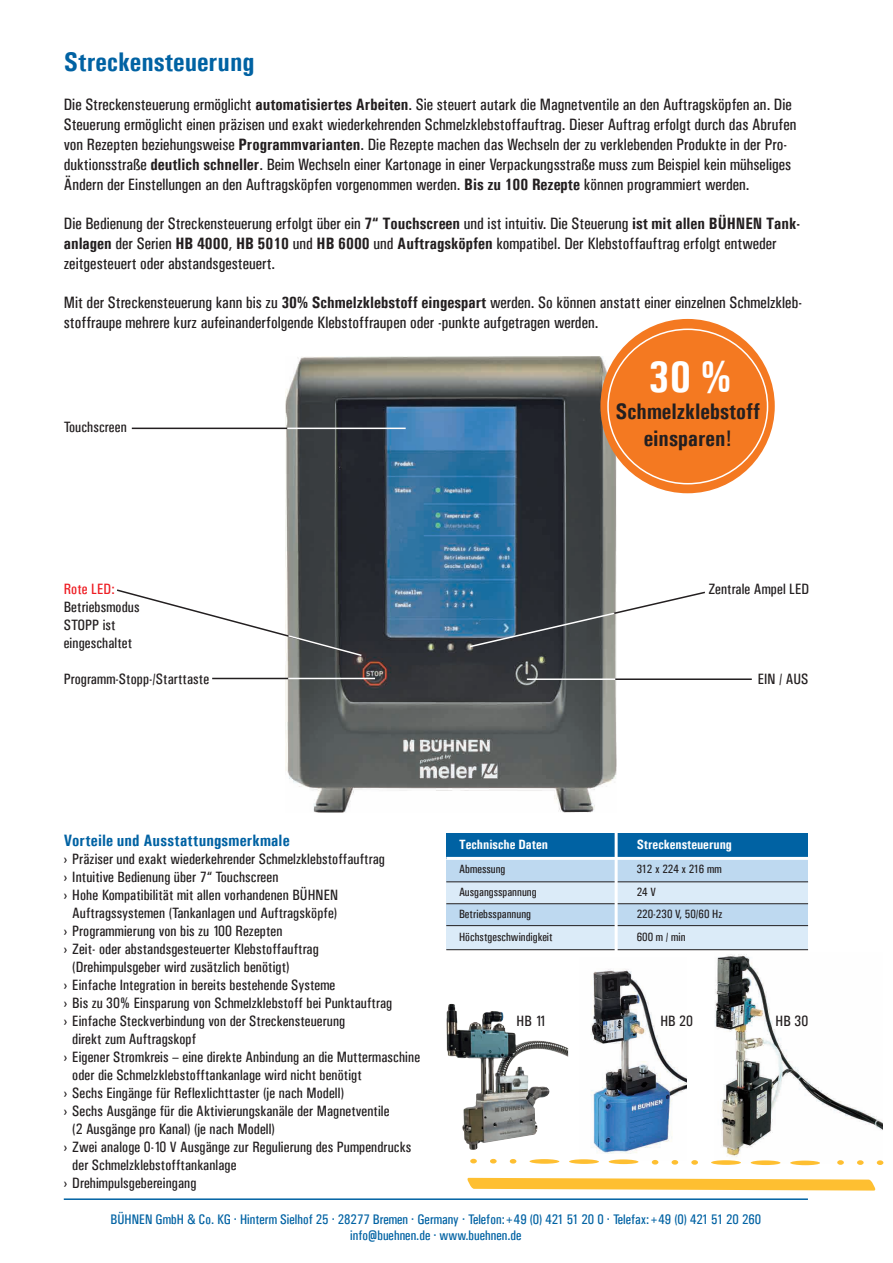
<style>
.page{position:relative;width:893px;height:1263px;background:#fff}
.page>*{position:absolute;margin:0;border:0;box-sizing:border-box;transform-origin:0 0}
.t1{font:700 condensed 45px "Univers";color:#fff}
.t2{font:700 condensed 27px "Univers";color:#0062a3}
.t3{font:700 condensed 22.5px/27px "Univers";color:#231f20;text-align:center}
.t4{font:16.5px/19.8px "Univers Condensed";color:#231f20}
.t5{font:700 condensed 16.5px "Univers";letter-spacing:.01em;color:#0062a3}
.t6{font:15px/18px "Univers Condensed";letter-spacing:.005em;color:#231f20}
.t7{font:15px "Univers Condensed";letter-spacing:.005em;color:#ee1d23}
.t8{font:13.95px/16.6px "Univers Condensed";color:#0062a3;text-align:center}
.t9{font:700 condensed 13.5px "Univers";color:#fff}
.t10{font:12px/22.5px "Univers Condensed";color:#231f20}
.s1{font-family:"Univers";font-weight:700;font-stretch:condensed}
.s2{font-family:"Univers Condensed";font-weight:400;font-stretch:normal}
</style>
<div class="page">
<img style="left:715px;top:954px;width:167px;height:209px">
<img style="left:286px;top:356px;width:330px;height:457px">
<div style="left:446px;top:857px;width:362px;height:92px;background:#dbebf8"></div>
<div style="left:446px;top:904px;width:362px;height:21px;background:#bed9f0"></div>
<div style="left:446px;top:857px;width:362px;height:25px;background:#bed9f0"></div>
<div style="left:446px;top:833px;width:362px;height:26px;background:#0062a3"></div>
<hr style="left:446px;top:857px;width:362px;height:3px;background:#fff">
<hr style="left:446px;top:881px;width:362px;height:1px;background:#231f20">
<hr style="left:446px;top:903px;width:362px;height:1px;background:#231f20">
<hr style="left:446px;top:925px;width:362px;height:1px;background:#231f20">
<hr style="left:446px;top:949px;width:362px;height:1px;background:#231f20">
<hr style="left:615px;top:831px;width:3px;height:193px;background:#fff">
<hr style="left:64px;top:1198px;width:744px;height:2px;background:#0062a3">
<div style="left:600px;top:319px;width:175px;height:174px;background:#f47921;border-radius:50%"></div>
<hr style="left:615px;top:678px;width:137px;height:2px;background:#231f20">
<hr style="left:132px;top:428px;width:155px;height:1px;background:#231f20">
<hr style="left:212px;top:678px;width:76px;height:1px;background:#231f20">
<img style="left:446px;top:1004px;width:34px;height:55px">
<hr style="left:288px;top:678px;width:87px;height:1px;background:#fff">
<svg style="left:117px;top:588px;width:246px;height:69px"></svg>
<hr style="left:527px;top:678px;width:88px;height:2px;background:#fff">
<svg style="left:468px;top:590px;width:237px;height:58px"></svg>
<hr style="left:287px;top:428px;width:119px;height:1px;background:#fff">
<img style="left:591px;top:969px;width:96px;height:191px">
<svg style="left:467px;top:1178px;width:409px;height:12px;background:#fec546"></svg>
<svg style="left:470px;top:1159px;width:7px;height:4px"></svg>
<svg style="left:490px;top:1159px;width:7px;height:4px"></svg>
<svg style="left:510px;top:1159px;width:6px;height:4px"></svg>
<div style="left:530px;top:1159px;width:29px;height:5px;background:#febf31;border-radius:50%"></div>
<div style="left:569px;top:1159px;width:30px;height:5px;background:#febf31;border-radius:50%"></div>
<div style="left:609px;top:1159px;width:29px;height:5px;background:#febf31;border-radius:50%"></div>
<svg style="left:652px;top:1160px;width:6px;height:4px"></svg>
<svg style="left:672px;top:1160px;width:6px;height:5px"></svg>
<svg style="left:691px;top:1160px;width:7px;height:5px"></svg>
<div style="left:711px;top:1160px;width:30px;height:5px;background:#febf31;border-radius:50%"></div>
<div style="left:751px;top:1160px;width:29px;height:5px;background:#febf31;border-radius:50%"></div>
<div style="left:790px;top:1160px;width:30px;height:5px;background:#febf31;border-radius:50%"></div>
<svg style="left:837px;top:1160px;width:7px;height:5px"></svg>
<svg style="left:857px;top:1160px;width:7px;height:5px"></svg>
<svg style="left:877px;top:1160px;width:6px;height:5px"></svg>
<h2 class="t2" style="left:64px;top:45px;width:192px">Streckensteuerung</h2>
<p class="t4" style="left:64px;top:95px;width:734px">Die Streckensteuerung ermöglicht <span class="s1">automatisiertes Arbeiten</span>. Sie steuert autark die Magnetventile an den Auftragsköpfen an. Die Steuerung ermöglicht einen präzisen und exakt wiederkehrenden Schmelzklebstoffauftrag. Dieser Auftrag erfolgt durch das Abrufen von Rezepten beziehungsweise <span class="s1">Programmvarianten</span>. Die Rezepte machen das Wechseln der zu verklebenden Produkte in der Pro&shy;duktionsstraße <span class="s1">deutlich schneller</span>. Beim Wechseln einer Kartonage in einer Verpackungsstraße muss zum Beispiel kein mühseliges Ändern der Einstellungen an den Auftragsköpfen vorgenommen werden. <span class="s1">Bis zu 100 Rezepte</span> können programmiert werden.</p>
<p class="t4" style="left:64px;top:214px;width:738px">Die Bedienung der Streckensteuerung erfolgt über ein <span class="s1">7“ Touchscreen</span> und ist intuitiv. Die Steuerung <span class="s1">ist mit allen BÜHNEN Tank&shy;anlagen</span> der Serien <span class="s1">HB 4000</span>, <span class="s1">HB 5010</span> und <span class="s1">HB 6000</span> und <span class="s1">Auftragsköpfen</span> kompatibel. Der Klebstoffauftrag erfolgt entweder zeitgesteuert oder abstandsgesteuert.</p>
<p class="t4" style="left:64px;top:293px;width:740px">Mit der Streckensteuerung kann bis zu <span class="s1">30% Schmelzklebstoff eingespart</span> werden. So können anstatt einer einzelnen Schmelzkleb&shy;stoffraupe mehrere kurz aufeinanderfolgende Klebstoffraupen oder -punkte aufgetragen werden.</p>
<h1 class="t1" style="left:648px;top:350px;width:84px">30 %</h1>
<h3 class="t3" style="left:615px;top:398px;width:146px">Schmelzklebstoff einsparen<span class="s2">!</span></h3>
<p class="t6" style="left:64px;top:418px;width:64px">Touchscreen</p>
<p class="t7" style="left:64px;top:580px;width:52px">Rote LED:</p>
<p class="t6" style="left:64px;top:598px;width:77px">Betriebsmodus<br>STOPP ist eingeschaltet</p>
<p class="t6" style="left:64px;top:670px;width:147px">Programm-Stopp-/Starttaste</p>
<p class="t6" style="left:708px;top:580px;width:102px">Zentrale Ampel LED</p>
<p class="t6" style="left:758px;top:670px;width:52px">EIN / AUS</p>
<p class="t5" style="left:64px;top:830px;width:227px">Vorteile und Ausstattungsmerkmale</p>
<p class="t6" style="left:64px;top:850px;width:323px">› Präziser und exakt wiederkehrender Schmelzklebstoffauftrag</p>
<p class="t6" style="left:64px;top:868px;width:216px">› Intuitive Bedienung über 7“ Touchscreen</p>
<p class="t6" style="left:64px;top:886px;width:276px">› Hohe Kompatibilität mit allen vorhandenen BÜHNEN</p>
<p class="t6" style="left:72px;top:904px;width:266px">Auftragssystemen (Tankanlagen und Auftragsköpfe)</p>
<p class="t6" style="left:64px;top:922px;width:220px">› Programmierung von bis zu 100 Rezepten</p>
<p class="t6" style="left:64px;top:940px;width:257px">› Zeit- oder abstandsgesteuerter Klebstoffauftrag</p>
<p class="t6" style="left:72px;top:958px;width:219px">(Drehimpulsgeber wird zusätzlich benötigt)</p>
<p class="t6" style="left:64px;top:976px;width:273px">› Einfache Integration in bereits bestehende Systeme</p>
<p class="t6" style="left:64px;top:994px;width:330px">› Bis zu 30% Einsparung von Schmelzklebstoff bei Punktauftrag</p>
<p class="t6" style="left:64px;top:1012px;width:283px">› Einfache Steckverbindung von der Streckensteuerung</p>
<p class="t6" style="left:72px;top:1030px;width:125px">direkt zum Auftragskopf</p>
<p class="t6" style="left:64px;top:1048px;width:358px">› Eigener Stromkreis – eine direkte Anbindung an die Muttermaschine</p>
<p class="t6" style="left:72px;top:1066px;width:291px">oder die Schmelzklebstofftankanlage wird nicht benötigt</p>
<p class="t6" style="left:64px;top:1084px;width:282px">› Sechs Eingänge für Reflexlichttaster (je nach Modell)</p>
<p class="t6" style="left:64px;top:1102px;width:327px">› Sechs Ausgänge für die Aktivierungskanäle der Magnetventile</p>
<p class="t6" style="left:72px;top:1120px;width:204px">(2 Ausgänge pro Kanal) (je nach Modell)</p>
<p class="t6" style="left:64px;top:1138px;width:349px">› Zwei analoge 0-10 V Ausgänge zur Regulierung des Pumpendrucks</p>
<p class="t6" style="left:72px;top:1156px;width:166px">der Schmelzklebstofftankanlage</p>
<p class="t6" style="left:64px;top:1174px;width:134px">› Drehimpulsgebereingang</p>
<p class="t9" style="left:459px;top:836px;width:90px">Technische Daten</p>
<p class="t9" style="left:637px;top:836px;width:97px">Streckensteuerung</p>
<p class="t10" style="left:459px;top:858px;width:95px">Abmessung<br>Ausgangsspannung<br>Betriebsspannung<br>Höchstgeschwindigkeit</p>
<p class="t10" style="left:637px;top:858px;width:87px">312 x 224 x 216 mm<br>24 V<br>220-230 V, 50/60 Hz<br>600 m / min</p>
<p class="t6" style="left:517px;top:1012px;width:31px">HB 11</p>
<p class="t6" style="left:660px;top:1012px;width:34px">HB 20</p>
<p class="t6" style="left:776px;top:1012px;width:34px">HB 30</p>
<p class="t8" style="left:111px;top:1210px;width:652px">BÜHNEN GmbH &amp; Co. KG · Hinterm Sielhof 25 · 28277 Bremen · Germany · Telefon:+49 (0) 421 51 20 0 · Telefax:+49 (0) 421 51 20 260 info@buehnen.de · www.buehnen.de</p>
</div>
